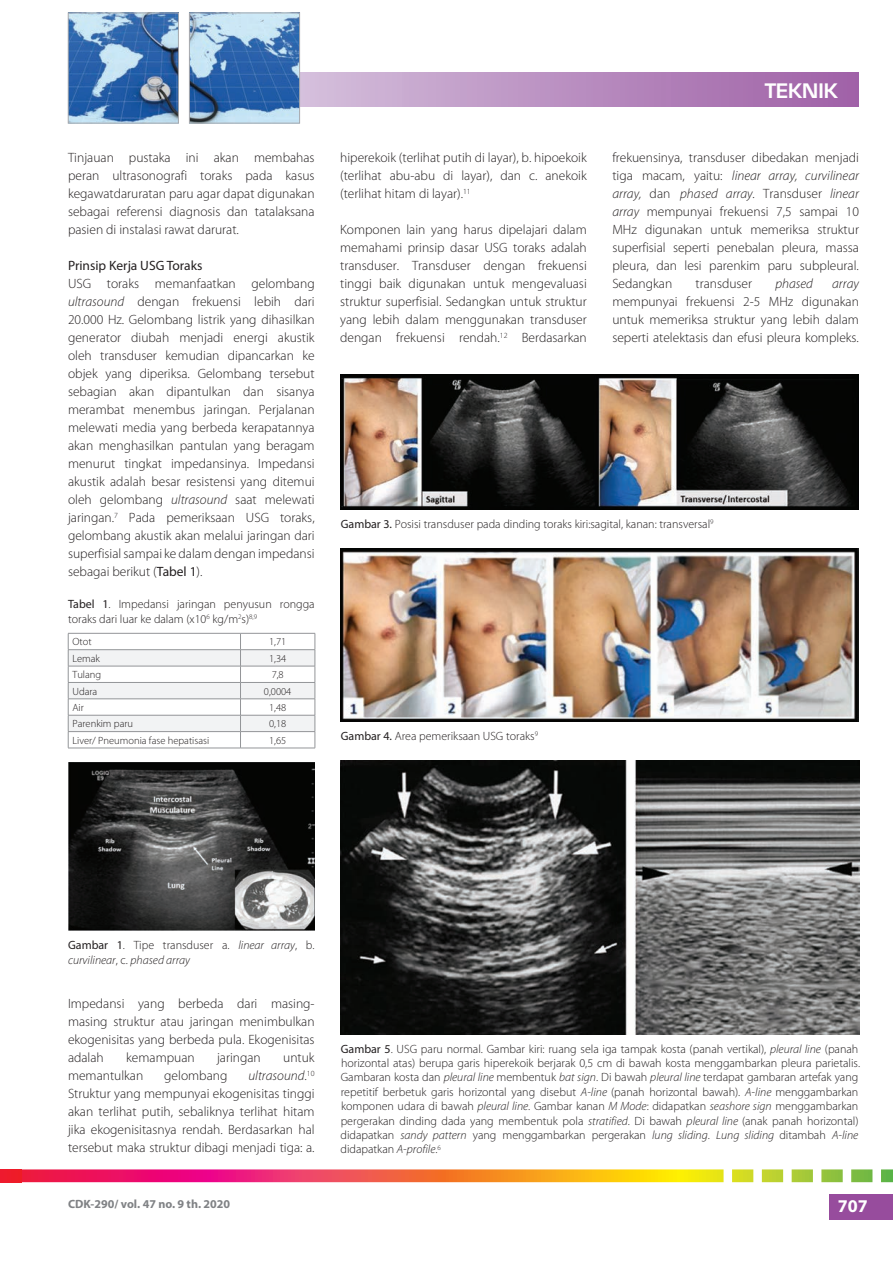
<style>
.page{position:relative;width:893px;height:1263px;background:#fff}
.page>*{position:absolute;margin:0;border:0;box-sizing:border-box;transform-origin:0 0}
.t1{font:600 19.5px "Eurostile LT Std";color:#fff}
.t2{font:700 18px "Myriad Pro";color:#fff}
.t3{font:300 13.5px/18px "Myriad Pro";color:#231f20;text-align:justify}
.t4{font:13.5px "Myriad Pro";color:#231f20}
.t5{font:italic 300 13.5px "Myriad Pro";color:#231f20}
.t6{font:300 12px/14.4px "Myriad Pro";color:#231f20}
.t7{font:italic 300 12px/14.4px "Myriad Pro";color:#231f20}
.t8{font:700 12px "Myriad Pro";color:#808285}
.t9{font:300 10.5px "Myriad Pro";color:#231f20}
.s1{font-style:italic}
.s2{font-weight:400}
.s3{font-weight:400;font-style:normal}
.s4{font-style:normal}
</style>
<div class="page">
<div style="left:241px;top:72px;width:618px;height:35px;background:linear-gradient(to right,#d9c8e1,#9e5fa6)"></div>
<img style="left:70px;top:15px;width:107px;height:106px">
<div style="left:68px;top:13px;width:111px;height:110px;border:1px solid #a8a9ad"></div>
<img style="left:191px;top:15px;width:107px;height:106px">
<div style="left:189px;top:13px;width:111px;height:110px;border:1px solid #a8a9ad"></div>
<div style="left:829px;top:1194px;width:64px;height:26px;background:#974c9d"></div>
<svg style="left:21px;top:1169px;width:872px;height:13px;background:#e87f51"></svg>
<div style="left:0;top:1169px;width:21px;height:13px;background:#ee1b2b"></div>
<hr style="left:68px;top:748px;width:172px;height:1px;background:#939598">
<hr style="left:240px;top:748px;width:75px;height:1px;background:#939598">
<svg style="left:68px;top:633px;width:248px;height:115px"></svg>
<img style="left:68px;top:762px;width:247px;height:168px">
<img style="left:340px;top:374px;width:519px;height:135px">
<img style="left:340px;top:548px;width:519px;height:174px">
<img style="left:340px;top:761px;width:519px;height:273px">
<p class="t3" style="left:68px;top:149px;width:248px">Tinjauan pustaka ini akan membahas peran ultrasonografi toraks pada kasus kegawatdaruratan paru agar dapat digunakan sebagai referensi diagnosis dan tatalaksana pasien di instalasi rawat darurat.</p>
<p class="t4" style="left:68px;top:257px;width:136px">Prinsip kerja USG Toraks</p>
<p class="t3" style="left:68px;top:275px;width:248px">USG toraks memanfaatkan gelombang <span class="s1">ultrasound</span> dengan frekuensi lebih dari 20.000 Hz. Gelombang listrik yang dihasilkan generator diubah menjadi energi akustik oleh transduser kemudian dipancarkan ke objek yang diperiksa. Gelombang tersebut sebagian akan dipantulkan dan sisanya merambat menembus jaringan. Perjalanan melewati media yang berbeda kerapatannya akan menghasilkan pantulan yang beragam menurut tingkat impedansinya. Impedansi akustik adalah besar resistensi yang ditemui oleh gelombang <span class="s1">ultrasound</span> saat melewati jaringan.<sup>7</sup> Pada pemeriksaan USG toraks, gelombang akustik akan melalui jaringan dari superfisial sampai ke dalam dengan impedansi sebagai berikut (<span class="s2">Tabel 1</span>).</p>
<p class="t6" style="left:68px;top:597px;width:248px"><span class="s2">Tabel 1</span>. Impedansi jaringan penyusun rongga toraks dari luar ke dalam (x10<sup>6</sup> kg/m<sup>2</sup>s)<sup>8,9</sup></p>
<p class="t9" style="left:72px;top:636px;width:21px">Otot</p>
<p class="t9" style="left:269px;top:636px;width:19px">1,71</p>
<p class="t9" style="left:72px;top:652px;width:29px">Lemak</p>
<p class="t9" style="left:269px;top:652px;width:19px">1,34</p>
<p class="t9" style="left:72px;top:669px;width:30px">Tulang</p>
<p class="t9" style="left:272px;top:669px;width:14px">7,8</p>
<p class="t9" style="left:72px;top:685px;width:26px">Udara</p>
<p class="t9" style="left:264px;top:685px;width:29px">0,0004</p>
<p class="t9" style="left:72px;top:702px;width:13px">Air</p>
<p class="t9" style="left:269px;top:702px;width:19px">1,48</p>
<p class="t9" style="left:72px;top:718px;width:62px">Parenkim paru</p>
<p class="t9" style="left:269px;top:718px;width:19px">0,18</p>
<p class="t9" style="left:72px;top:734px;width:138px">Liver/ Pneumonia fase hepatisasi</p>
<p class="t9" style="left:269px;top:734px;width:19px">1,65</p>
<p class="t3" style="left:340px;top:149px;width:248px">hiperekoik (terlihat putih di layar), b. hipoekoik (terlihat abu-abu di layar), dan c. anekoik (terlihat hitam di layar).<sup>11</sup></p>
<p class="t3" style="left:340px;top:221px;width:248px">Komponen lain yang harus dipelajari dalam memahami prinsip dasar USG toraks adalah transduser. Transduser dengan frekuensi tinggi baik digunakan untuk mengevaluasi struktur superfisial. Sedangkan untuk struktur yang lebih dalam menggunakan transduser dengan frekuensi rendah.<sup>12</sup> Berdasarkan</p>
<h1 class="t1" style="left:765px;top:79px;width:74px">TEKNIK</h1>
<p class="t3" style="left:612px;top:149px;width:248px">frekuensinya, transduser dibedakan menjadi tiga macam, yaitu: <span class="s1">linear array, curvilinear array,</span> dan <span class="s1">phased array.</span> Transduser <span class="s1">linear array</span> mempunyai frekuensi 7,5 sampai 10<br>MHz digunakan untuk memeriksa struktur superfisial seperti penebalan pleura, massa pleura, dan lesi parenkim paru subpleural.<br>Sedangkan</p>
<p class="t3" style="left:695px;top:275px;width:58px">transduser</p>
<p class="t5" style="left:775px;top:275px;width:39px">phased</p>
<p class="t5" style="left:832px;top:275px;width:28px">array</p>
<p class="t3" style="left:612px;top:293px;width:248px">mempunyai frekuensi 2-5 MHz digunakan untuk memeriksa struktur yang lebih dalam seperti atelektasis dan efusi pleura kompleks.</p>
<p class="t6" style="left:341px;top:517px;width:374px"><span class="s2">Gambar 3.</span> Posisi transduser pada dinding toraks kiri:sagital, kanan: transversal<sup>9</sup></p>
<p class="t6" style="left:341px;top:729px;width:199px"><span class="s2">Gambar 4.</span> Area pemeriksaan USG toraks<sup>9</sup></p>
<p class="t7" style="left:68px;top:938px;width:248px"><span class="s3">Gambar 1</span><span class="s4">. Tipe transduser a.</span> linear array<span class="s4">, b. </span>curvilinear<span class="s4">, c.</span> phased array</p>
<p class="t3" style="left:68px;top:995px;width:248px">Impedansi yang berbeda dari masing&shy;masing struktur atau jaringan menimbulkan ekogenisitas yang berbeda pula. Ekogenisitas adalah</p>
<p class="t3" style="left:126px;top:1049px;width:70px">kemampuan</p>
<p class="t3" style="left:217px;top:1049px;width:45px">jaringan</p>
<p class="t3" style="left:283px;top:1049px;width:33px">untuk</p>
<p class="t3" style="left:68px;top:1067px;width:77px">memantulkan</p>
<p class="t3" style="left:164px;top:1067px;width:65px">gelombang</p>
<p class="t3" style="left:68px;top:1067px;width:248px;text-indent:180px"><span class="s1">ultrasound</span>.<sup>10<br></sup>Struktur yang mempunyai ekogenisitas tinggi akan terlihat putih, sebaliknya terlihat hitam jika ekogenisitasnya rendah. Berdasarkan hal tersebut maka struktur dibagi menjadi tiga: a.</p>
<p class="t6" style="left:340px;top:1042px;width:521px"><span class="s2">Gambar 5</span>. USG paru normal. Gambar kiri: ruang sela iga tampak kosta (panah vertikal), <span class="s1">pleural line</span> (panah horizontal atas) berupa garis hiperekoik berjarak 0,5 cm di bawah kosta menggambarkan pleura parietalis.<br>Gambaran kosta dan <span class="s1">pleural line</span> membentuk <span class="s1">bat sign</span>. Di bawah <span class="s1">pleural line</span> terdapat gambaran artefak yang repetitif berbetuk garis horizontal yang disebut <span class="s1">A-line</span> (panah horizontal bawah). <span class="s1">A-line</span> menggambarkan komponen udara di bawah <span class="s1">pleural line</span>. Gambar kanan <span class="s1">M Mode</span>: didapatkan <span class="s1">seashore sign</span> menggambarkan pergerakan dinding dada yang membentuk pola <span class="s1">stratified</span>. Di bawah <span class="s1">pleural line</span> (anak panah horizontal) didapatkan <span class="s1">sandy pattern</span> yang menggambarkan pergerakan <span class="s1">lung sliding</span>. <span class="s1">Lung sliding</span> ditambah <span class="s1">A-line </span>didapatkan <span class="s1">A-profile</span>.<sup>6</sup></p>
<p class="t8" style="left:68px;top:1196px;width:164px">CDK-290/ vol. 47 no. 9 th. 2020</p>
<h2 class="t2" style="left:838px;top:1194px;width:31px">707</h2>
</div>
